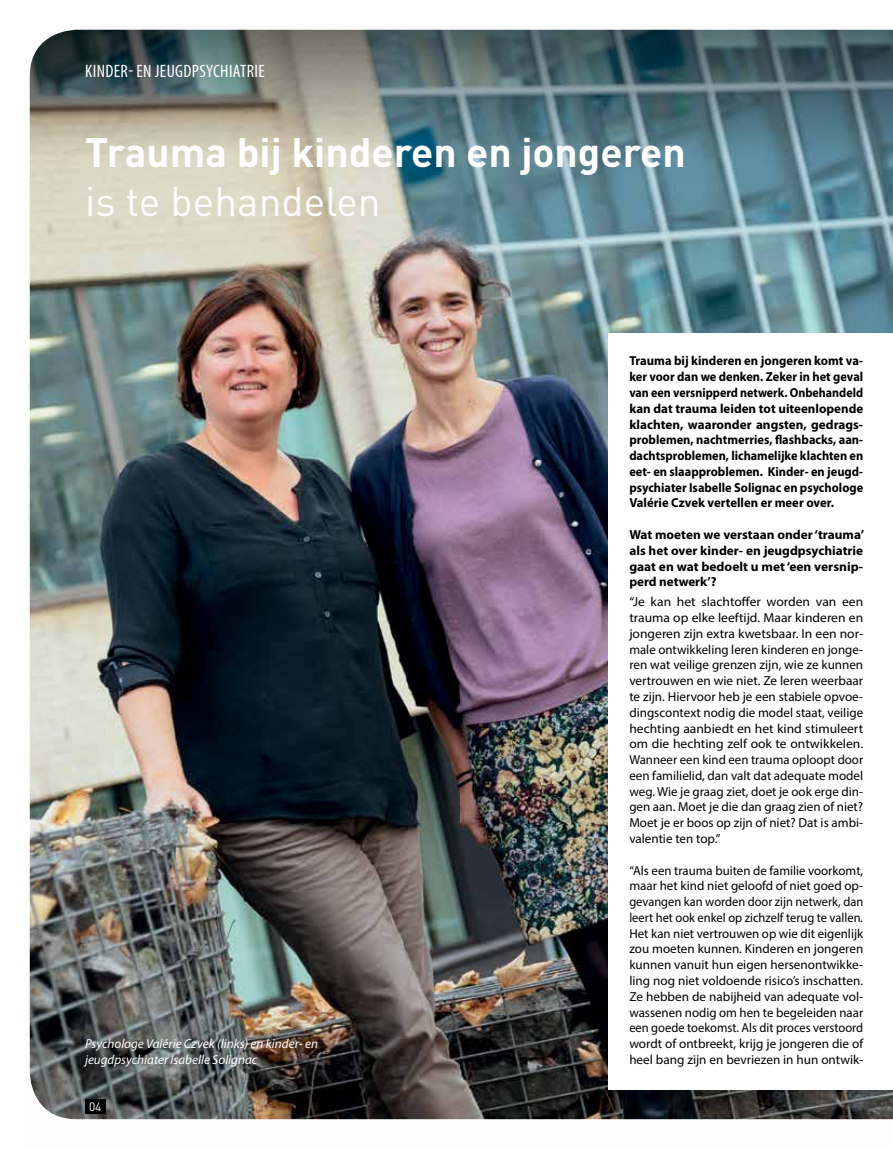
<style>
.page{position:relative;width:893px;height:1149px;background:#fff}
.page>*{position:absolute;margin:0;border:0;box-sizing:border-box;transform-origin:0 0}
.t1{font:700 40.65px "DIN";color:#fff}
.t2{font:40.65px "DIN";color:#fff}
.t3{font:condensed 18px "Myriad Pro";letter-spacing:.02em;color:#fff}
.t4{font:13.05px/15.8px "Myriad Pro";color:#000;text-align:justify;scale:1.04 1}
.t5{font:13.05px/15.8px "Myriad Pro";color:#000;text-align:justify}
.t6{font:700 13.05px/15.8px "Myriad Pro";color:#000;text-align:justify}
.t7{font:italic 13.05px/15.6px "Myriad Pro";color:#fff}
.t8{font:12px "DIN";color:#fff}
</style>
<div class="page">
<img style="left:30px;top:30px;width:863px;height:1090px">
<div style="left:608px;top:333px;width:285px;height:756px;background:#fff"></div>
<h2 class="t3" style="left:85px;top:62px;width:181px">KINDER- EN JEUGDPSYCHIATRIE</h2>
<h1 class="t1" style="left:85px;top:125px;width:602px">Trauma bij kinderen en jongeren</h1>
<h1 class="t2" style="left:85px;top:176px;width:297px">is te behandelen</h1>
<p class="t7" style="left:85px;top:1035px;width:234px">Psychologe Valérie Czvek (links) en kinder- en jeugdpsychiater Isabelle Solignac</p>
<p class="t8" style="left:89px;top:1098px;width:14px">04</p>
<p class="t6" style="left:629px;top:353px;width:235px">Trauma bij kinderen en jongeren komt va&shy;ker voor dan we denken. Zeker in het geval van een versnipperd netwerk. Onbehandeld kan dat trauma leiden tot uiteenlopende klachten, waaronder angsten, gedrags&shy;problemen, nachtmerries, flashbacks, aan&shy;dachtsproblemen, lichamelijke klachten en eet- en slaapproblemen. Kinder- en jeugd&shy;psychiater Isabelle Solignac en psychologe Valérie Czvek vertellen er meer over.</p>
<p class="t6" style="left:629px;top:526px;width:236px">Wat moeten we verstaan onder ‘trauma’ als het over kinder- en jeugdpsychiatrie gaat en wat bedoelt u met ‘een versnip&shy;perd netwerk’?</p>
<p class="t4" style="left:629px;top:593px;width:226px">“Je kan het slachtoffer worden van een trauma op elke leeftijd. Maar kinderen en jongeren zijn extra kwetsbaar. In een nor&shy;male ontwikkeling leren kinderen en jonge&shy;ren wat veilige grenzen zijn, wie ze kunnen vertrouwen en wie niet. Ze leren weerbaar te zijn. Hiervoor heb je een stabiele opvoe&shy;dingscontext nodig die model staat, veilige hechting aanbiedt en het kind stimuleert om die hechting zelf ook te ontwikkelen.<br>Wanneer een kind een trauma oploopt door een familielid, dan valt dat adequate model weg. Wie je graag ziet, doet je ook erge din&shy;gen aan. Moet je die dan graag zien of niet?<br>Moet je er boos op zijn of niet? Dat is ambi&shy;valentie ten top.”</p>
<p class="t5" style="left:629px;top:861px;width:235px">“Als een trauma buiten de familie voorkomt, maar het kind niet geloofd of niet goed op&shy;gevangen kan worden door zijn netwerk, dan leert het ook enkel op zichzelf terug te vallen.<br>Het kan niet vertrouwen op wie dit eigenlijk zou moeten kunnen. Kinderen en jongeren kunnen vanuit hun eigen hersenontwikke&shy;ling nog niet voldoende risico’s inschatten.<br>Ze hebben de nabijheid van adequate vol&shy;wassenen nodig om hen te begeleiden naar een goede toekomst. Als dit proces verstoord wordt of ontbreekt, krijg je jongeren die of heel bang zijn en bevriezen in hun ontwik-</p>
</div>
